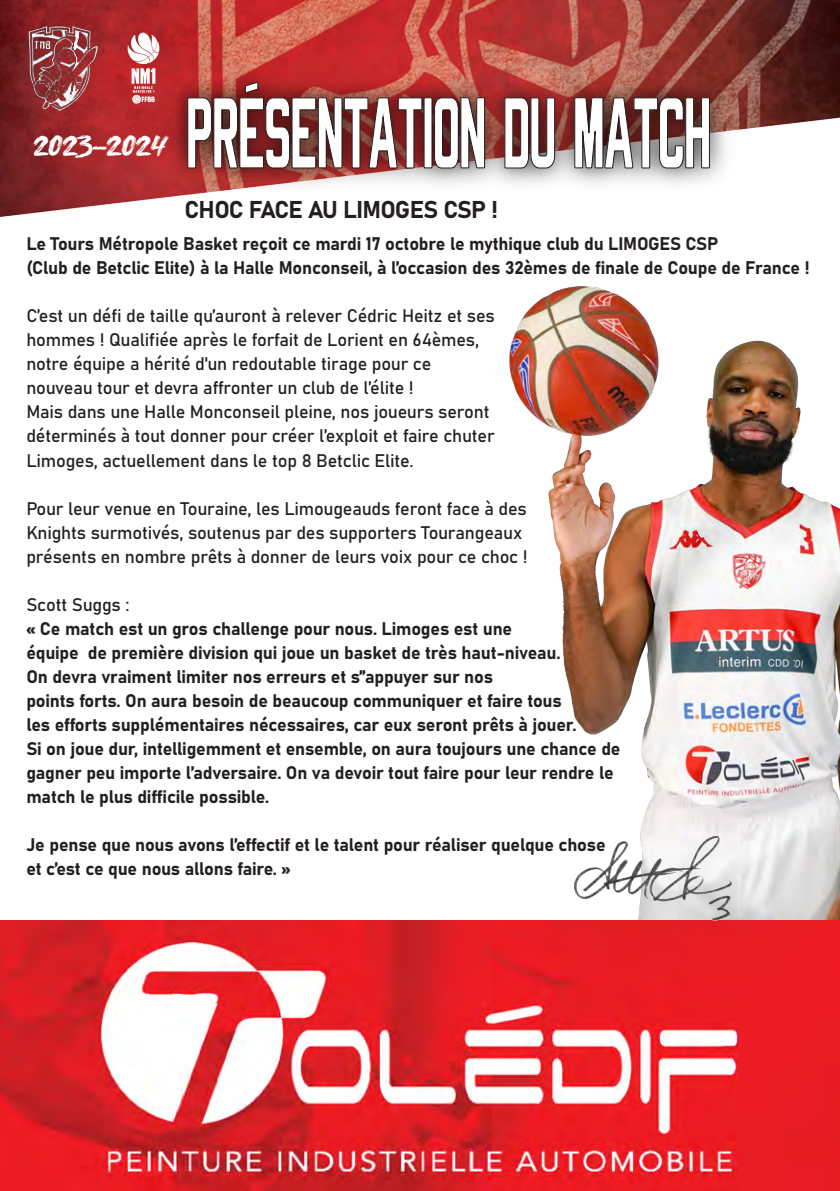
<style>
.page{position:relative;width:840px;height:1191px;background:#fff}
.page>*{position:absolute;margin:0;border:0;box-sizing:border-box;transform-origin:0 0}
.t1{font:109.4px "Rheiborn Sans Clean";letter-spacing:-.05em;color:#fff;scale:.66 1}
.t2{font:30px "Redslit";letter-spacing:-.01em;color:#fff}
.t3{font:24px "Bahnschrift";letter-spacing:-.035em;color:#231f20}
.t4{font:18px/24px "Bahnschrift";letter-spacing:-.01em;color:#231f20}
</style>
<div class="page">
<img style="left:0;top:0;width:839px;height:216px">
<img style="left:119px;top:24px;width:49px;height:89px">
<img style="left:20px;top:18px;width:81px;height:100px">
<img style="left:432px;top:188px;width:407px;height:732px">
<img style="left:0;top:920px;width:839px;height:271px">
<img style="left:154px;top:48px;width:585px;height:162px">
<svg style="left:187px;top:82px;width:298px;height:86px;background:#6f2926"></svg>
<svg style="left:504px;top:97px;width:51px;height:71px;background:#643030"></svg>
<svg style="left:574px;top:97px;width:135px;height:71px;background:#624442"></svg>
<img style="left:558px;top:806px;width:199px;height:144px">
<h2 class="t2" style="left:34px;top:127px;width:135px">2023-2024</h2>
<h1 class="t1" style="left:184px;top:77px;width:800px">PRÉSENTATION DU MATCH</h1>
<h3 class="t3" style="left:184px;top:191px;width:315px">CHOC FACE AU LIMOGES CSP !</h3>
<p class="t4" style="left:26px;top:231px;width:784px">Le Tours Métropole Basket reçoit ce mardi 17 octobre le mythique club du LIMOGES CSP<br>(Club de Betclic Elite) à la Halle Monconseil, à l’occasion des 32èmes de finale de Coupe de France !</p>
<p class="t4" style="left:26px;top:303px;width:469px">C’est un défi de taille qu’auront à relever Cédric Heitz et ses hommes ! Qualifiée après le forfait de Lorient en 64èmes, notre équipe a hérité d'un redoutable tirage pour ce nouveau tour et devra affronter un club de l’élite !<br>Mais dans une Halle Monconseil pleine, nos joueurs seront déterminés à tout donner pour créer l’exploit et faire chuter Limoges, actuellement dans le top 8 Betclic Elite.</p>
<p class="t4" style="left:26px;top:495px;width:502px">Pour leur venue en Touraine, les Limougeauds feront face à des<br>Knights surmotivés, soutenus par des supporters Tourangeaux présents en nombre prêts à donner de leurs voix pour ce choc !</p>
<p class="t4" style="left:26px;top:591px;width:595px">Scott Suggs :<br>« Ce match est un gros challenge pour nous. Limoges est une<br>équipe de première division qui joue un basket de très haut-niveau.<br>On devra vraiment limiter nos erreurs et s’’appuyer sur nos<br>points forts. On aura besoin de beaucoup communiquer et faire tous<br>les efforts supplémentaires nécessaires, car eux seront prêts à jouer.<br>Si on joue dur, intelligemment et ensemble, on aura toujours une chance de gagner peu importe l’adversaire. On va devoir tout faire pour leur rendre le match le plus difficile possible.</p>
<p class="t4" style="left:26px;top:831px;width:580px">Je pense que nous avons l’effectif et le talent pour réaliser quelque chose et c’est ce que nous allons faire. »</p>
</div>
